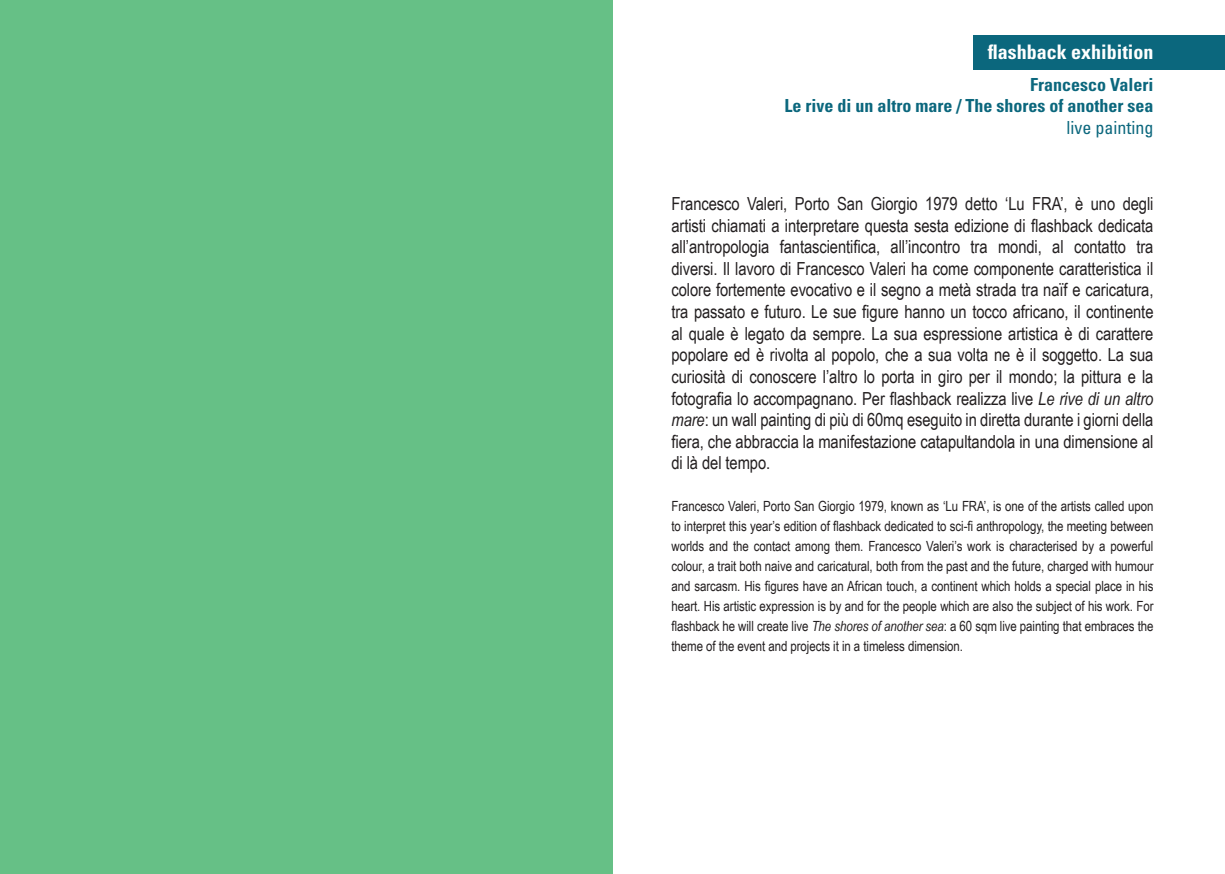
<style>
.page{position:relative;width:1225px;height:874px;background:#fff}
.page>*{position:absolute;margin:0;border:0;box-sizing:border-box;transform-origin:0 0}
.t1{font:700 condensed 20px "Univers";color:#fff}
.t2{font:18px/21.6px "Arial Narrow";letter-spacing:-.005em;color:#231f20;text-align:justify}
.t3{font:700 condensed 18px/21.6px "Univers";color:#0b677d;text-align:right}
.t4{font:condensed 18px "Univers";color:#0b677d}
.t5{font:14px/20px "Arial Narrow";letter-spacing:-.005em;color:#231f20;text-align:justify}
.s1{font-style:italic}
</style>
<div class="page">
<div style="left:973px;top:36px;width:252px;height:34px;background:#0b677d"></div>
<div style="left:0;top:0;width:612px;height:873px;background:#66c086"></div>
<p class="t1" style="left:988px;top:40px;width:167px">flashback exhibition</p>
<p class="t3" style="left:784px;top:73px;width:370px">Francesco Valeri<br>Le rive di un altro mare / The shores of another sea</p>
<p class="t4" style="left:1066px;top:116px;width:88px">live painting</p>
<p class="t2" style="left:671px;top:192px;width:483px">Francesco Valeri, Porto San Giorgio 1979 detto ‘Lu FRA’, è uno degli artisti chiamati a interpretare questa sesta edizione di flashback dedicata all’antropologia fantascientifica, all’incontro tra mondi, al contatto tra diversi. Il lavoro di Francesco Valeri ha come componente caratteristica il colore fortemente evocativo e il segno a metà strada tra naïf e caricatura, tra passato e futuro. Le sue figure hanno un tocco africano, il continente al quale è legato da sempre. La sua espressione artistica è di carattere popolare ed è rivolta al popolo, che a sua volta ne è il soggetto. La sua curiosità di conoscere l’altro lo porta in giro per il mondo; la pittura e la fotografia lo accompagnano. Per flashback realizza live <span class="s1">Le rive di un altro mare</span>: un wall painting di più di 60mq eseguito in diretta durante i giorni della fiera, che abbraccia la manifestazione catapultandola in una dimensione al di là del tempo.</p>
<p class="t5" style="left:671px;top:495px;width:483px">Francesco Valeri, Porto San Giorgio 1979, known as ‘Lu FRA’, is one of the artists called upon to interpret this year’s edition of flashback dedicated to sci-fi anthropology, the meeting between worlds and the contact among them. Francesco Valeri’s work is characterised by a powerful colour, a trait both naive and caricatural, both from the past and the future, charged with humour and sarcasm. His figures have an African touch, a continent which holds a special place in his heart. His artistic expression is by and for the people which are also the subject of his work. For flashback he will create live <span class="s1">The shores of another sea</span>: a 60 sqm live painting that embraces the theme of the event and projects it in a timeless dimension.</p>
</div>
